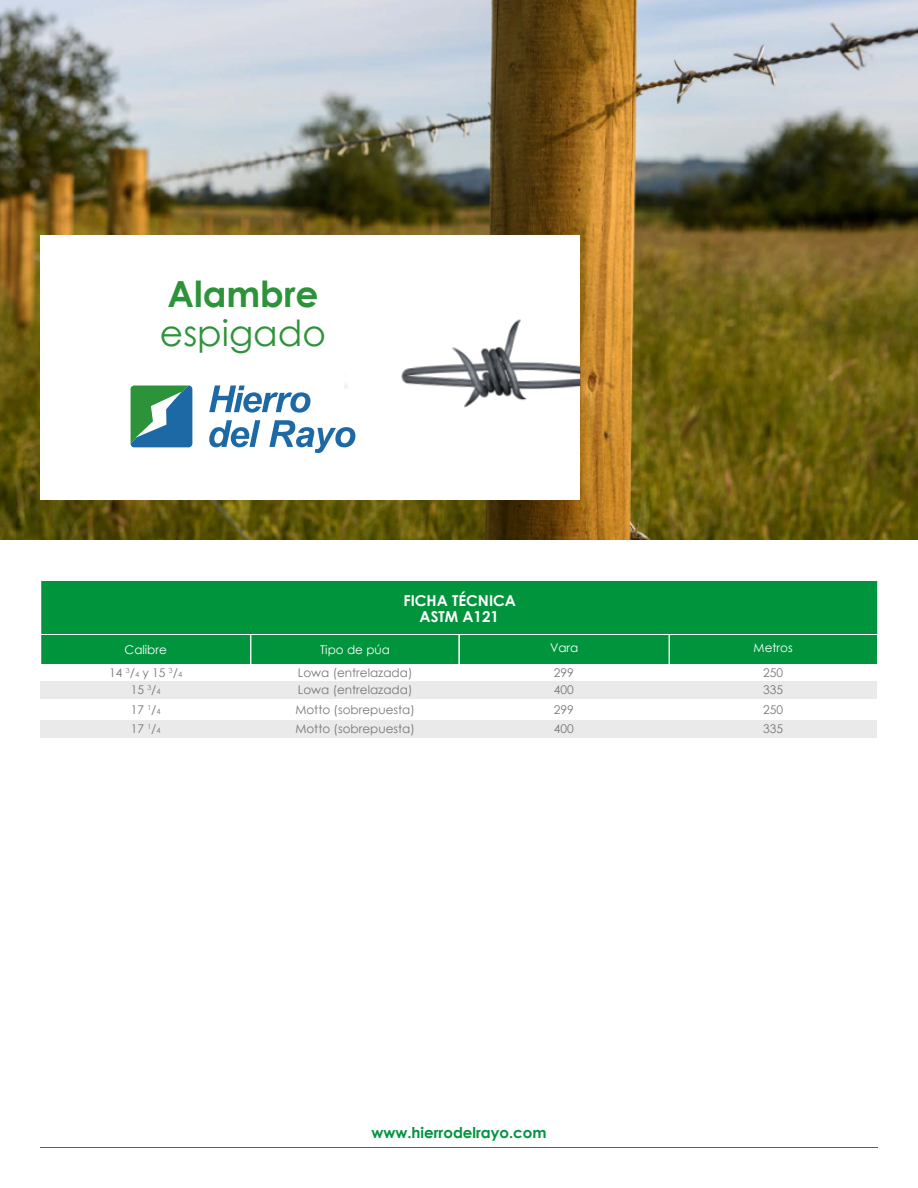
<style>
.page{position:relative;width:918px;height:1188px;background:#fff}
.page>*{position:absolute;margin:0;border:0;box-sizing:border-box;transform-origin:0 0}
.t1{font:36px "Century Gothic";color:#2d933a}
.t2{font:700 36px "Century Gothic";color:#2d933a}
.t3{font:700 15px "Century Gothic";color:#00943d}
.t4{font:700 15px "Century Gothic";color:#fff}
.t5{font:12px "Century Gothic";color:#77777a}
.t6{font:12px "Century Gothic";color:#fff}
.s1{font-size:7.5px}
</style>
<div class="page">
<img style="left:0;top:0;width:918px;height:540px">
<div style="left:41px;top:580px;width:837px;height:84px;background:#00943d"></div>
<div style="left:40px;top:681px;width:838px;height:17px;background:#eaeaeb"></div>
<div style="left:40px;top:720px;width:838px;height:17px;background:#eaeaeb"></div>
<div style="left:40px;top:235px;width:540px;height:265px;background:#fff"></div>
<svg style="left:209px;top:420px;width:51px;height:27px"></svg>
<svg style="left:269px;top:420px;width:72px;height:33px"></svg>
<svg style="left:209px;top:386px;width:101px;height:27px"></svg>
<svg style="left:131px;top:385px;width:61px;height:62px;background:#438e8a"></svg>
<div style="left:40px;top:580px;width:838px;height:55px;border:1px solid #fff"></div>
<hr style="left:40px;top:1147px;width:838px;height:1px;background:#00943d">
<img style="left:341px;top:319px;width:239px;height:129px">
<div style="left:459px;top:634px;width:419px;height:32px;border:1px solid #fff"></div>
<h1 class="t2" style="left:167px;top:267px;width:153px">Alambre</h1>
<h1 class="t1" style="left:160px;top:308px;width:168px">espigado</h1>
<p class="t4" style="left:404px;top:589px;width:114px">FICHA TÉCNICA</p>
<p class="t4" style="left:420px;top:605px;width:81px">ASTM A121</p>
<p class="t6" style="left:125px;top:641px;width:44px">Calibre</p>
<p class="t6" style="left:320px;top:641px;width:71px">Tipo de púa</p>
<p class="t6" style="left:550px;top:640px;width:30px">Vara</p>
<p class="t6" style="left:754px;top:640px;width:41px">Metros</p>
<p class="t5" style="left:109px;top:664px;width:74px">14 <sup>3</sup>/<span class="s1">4</span> y 15 <sup>3</sup>/<span class="s1">4</span></p>
<p class="t5" style="left:298px;top:664px;width:116px">Lowa (entrelazada)</p>
<p class="t5" style="left:554px;top:664px;width:21px">299</p>
<p class="t5" style="left:763px;top:664px;width:21px">250</p>
<p class="t5" style="left:131px;top:681px;width:31px">15 <sup>3</sup>/<span class="s1">4</span></p>
<p class="t5" style="left:298px;top:681px;width:116px">Lowa (entrelazada)</p>
<p class="t5" style="left:554px;top:681px;width:21px">400</p>
<p class="t5" style="left:763px;top:681px;width:21px">335</p>
<p class="t5" style="left:131px;top:701px;width:31px">17 <sup>1</sup>/<span class="s1">4</span></p>
<p class="t5" style="left:295px;top:701px;width:121px">Motto (sobrepuesta)</p>
<p class="t5" style="left:554px;top:701px;width:21px">299</p>
<p class="t5" style="left:763px;top:701px;width:21px">250</p>
<p class="t5" style="left:131px;top:720px;width:31px">17 <sup>1</sup>/<span class="s1">4</span></p>
<p class="t5" style="left:295px;top:720px;width:121px">Motto (sobrepuesta)</p>
<p class="t5" style="left:554px;top:720px;width:21px">400</p>
<p class="t5" style="left:763px;top:720px;width:21px">335</p>
<p class="t3" style="left:371px;top:1121px;width:177px">www.hierrodelrayo.com</p>
</div>
